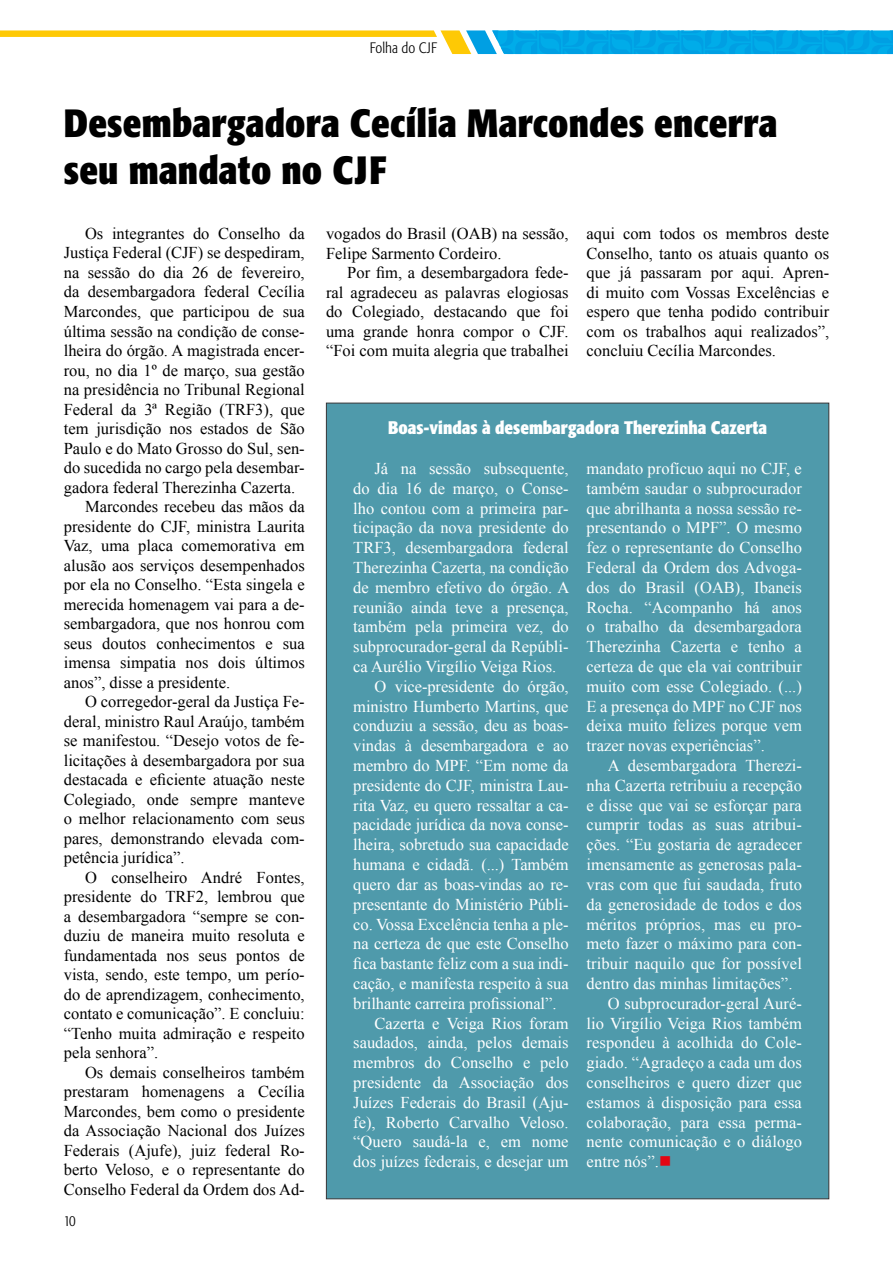
<style>
.page{position:relative;width:893px;height:1263px;background:#fff}
.page>*{position:absolute;margin:0;border:0;box-sizing:border-box;transform-origin:0 0}
.t1{font:700 condensed 39px/46.8px "Formata";letter-spacing:.005em;color:#000}
.t2{font:700 condensed 18px "Formata";color:#fff}
.t3{font:16.5px/19.8px "Times New Roman";color:#fff;text-align:justify}
.t4{font:16.5px/19.5px "Times New Roman";color:#000;text-align:justify}
.t5{font:300 condensed 15px "Formata";color:#000}
.s1{color:#e30613}
</style>
<div class="page">
<div style="left:326px;top:403px;width:503px;height:796px;background:#4f9aab;border:1px solid #353537"></div>
<svg style="left:0;top:30px;width:893px;height:24px"></svg>
<p class="t5" style="left:370px;top:39px;width:69px">Folha do CJF</p>
<h1 class="t1" style="left:64px;top:100px;width:715px">Desembargadora Cecília Marcondes encerra seu mandato no CJF</h1>
<p class="t4" style="left:85px;top:223px;width:221px">Os integrantes do Conselho da</p>
<p class="t4" style="left:64px;top:243px;width:242px">Justiça Federal (CJF) se despediram,</p>
<p class="t4" style="left:64px;top:262px;width:242px">na sessão do dia 26 de fevereiro,</p>
<p class="t4" style="left:64px;top:282px;width:242px">da desembargadora federal Cecília</p>
<p class="t4" style="left:64px;top:301px;width:242px">Marcondes, que participou de sua</p>
<p class="t4" style="left:64px;top:321px;width:242px">última sessão na condição de conse-</p>
<p class="t4" style="left:64px;top:340px;width:242px">lheira do órgão. A magistrada encer-</p>
<p class="t4" style="left:64px;top:360px;width:242px">rou, no dia 1º de março, sua gestão</p>
<p class="t4" style="left:64px;top:379px;width:242px">na presidência no Tribunal Regional</p>
<p class="t4" style="left:64px;top:399px;width:242px">Federal da 3ª Região (TRF3), que</p>
<p class="t4" style="left:64px;top:418px;width:242px">tem jurisdição nos estados de São</p>
<p class="t4" style="left:64px;top:438px;width:242px">Paulo e do Mato Grosso do Sul, sen-</p>
<p class="t4" style="left:64px;top:457px;width:242px">do sucedida no cargo pela desembar-</p>
<p class="t4" style="left:64px;top:477px;width:233px">gadora federal Therezinha Cazerta.</p>
<p class="t4" style="left:85px;top:496px;width:221px">Marcondes recebeu das mãos da</p>
<p class="t4" style="left:64px;top:516px;width:242px">presidente do CJF, ministra Laurita</p>
<p class="t4" style="left:64px;top:535px;width:242px">Vaz, uma placa comemorativa em</p>
<p class="t4" style="left:64px;top:555px;width:242px">alusão aos serviços desempenhados</p>
<p class="t4" style="left:64px;top:574px;width:242px">por ela no Conselho. “Esta singela e</p>
<p class="t4" style="left:64px;top:594px;width:242px">merecida homenagem vai para a de-</p>
<p class="t4" style="left:64px;top:613px;width:242px">sembargadora, que nos honrou com</p>
<p class="t4" style="left:64px;top:633px;width:242px">seus doutos conhecimentos e sua</p>
<p class="t4" style="left:64px;top:652px;width:242px">imensa simpatia nos dois últimos</p>
<p class="t4" style="left:64px;top:672px;width:168px">anos”, disse a presidente.</p>
<p class="t4" style="left:85px;top:691px;width:221px">O corregedor-geral da Justiça Fe-</p>
<p class="t4" style="left:64px;top:711px;width:242px">deral, ministro Raul Araújo, também</p>
<p class="t4" style="left:64px;top:730px;width:242px">se manifestou. “Desejo votos de fe-</p>
<p class="t4" style="left:64px;top:750px;width:242px">licitações à desembargadora por sua</p>
<p class="t4" style="left:64px;top:770px;width:242px">destacada e eficiente atuação neste</p>
<p class="t4" style="left:64px;top:789px;width:242px">Colegiado, onde sempre manteve</p>
<p class="t4" style="left:64px;top:809px;width:242px">o melhor relacionamento com seus</p>
<p class="t4" style="left:64px;top:828px;width:242px">pares, demonstrando elevada com-</p>
<p class="t4" style="left:64px;top:848px;width:122px">petência jurídica”.</p>
<p class="t4" style="left:85px;top:867px;width:221px">O conselheiro André Fontes,</p>
<p class="t4" style="left:64px;top:887px;width:242px">presidente do TRF2, lembrou que</p>
<p class="t4" style="left:64px;top:906px;width:242px">a desembargadora “sempre se con-</p>
<p class="t4" style="left:64px;top:926px;width:242px">duziu de maneira muito resoluta e</p>
<p class="t4" style="left:64px;top:945px;width:242px">fundamentada nos seus pontos de</p>
<p class="t4" style="left:64px;top:965px;width:242px">vista, sendo, este tempo, um perío-</p>
<p class="t4" style="left:64px;top:984px;width:242px">do de aprendizagem, conhecimento,</p>
<p class="t4" style="left:64px;top:1004px;width:242px">contato e comunicação”. E concluiu:</p>
<p class="t4" style="left:64px;top:1023px;width:242px">“Tenho muita admiração e respeito</p>
<p class="t4" style="left:64px;top:1043px;width:96px">pela senhora”.</p>
<p class="t4" style="left:85px;top:1062px;width:221px">Os demais conselheiros também</p>
<p class="t4" style="left:64px;top:1082px;width:242px">prestaram homenagens a Cecília</p>
<p class="t4" style="left:64px;top:1101px;width:242px">Marcondes, bem como o presidente</p>
<p class="t4" style="left:64px;top:1121px;width:242px">da Associação Nacional dos Juízes</p>
<p class="t4" style="left:64px;top:1140px;width:242px">Federais (Ajufe), juiz federal Ro-</p>
<p class="t4" style="left:64px;top:1160px;width:242px">berto Veloso, e o representante do</p>
<p class="t4" style="left:64px;top:1179px;width:242px">Conselho Federal da Ordem dos Ad-</p>
<p class="t5" style="left:64px;top:1212px;width:13px">10</p>
<p class="t4" style="left:326px;top:224px;width:244px">vogados do Brasil (OAB) na sessão,<br>Felipe Sarmento Cordeiro.</p>
<p class="t4" style="left:326px;top:263px;width:244px;text-indent:21px">Por fim, a desembargadora fede&shy;ral agradeceu as palavras elogiosas do Colegiado, destacando que foi uma grande honra compor o CJF. “Foi com muita alegria que trabalhei</p>
<p class="t4" style="left:587px;top:224px;width:244px">aqui com todos os membros deste Conselho, tanto os atuais quanto os que já passaram por aqui. Apren&shy;di muito com Vossas Excelências e espero que tenha podido contribuir com os trabalhos aqui realizados”, concluiu Cecília Marcondes.</p>
<p class="t2" style="left:388px;top:417px;width:381px">Boas-vindas à desembargadora Therezinha Cazerta</p>
<p class="t3" style="left:375px;top:458px;width:196px">Já na sessão subsequente,</p>
<p class="t3" style="left:353px;top:478px;width:217px">do dia 16 de março, o Conse-</p>
<p class="t3" style="left:353px;top:498px;width:217px">lho contou com a primeira par-</p>
<p class="t3" style="left:353px;top:518px;width:217px">ticipação da nova presidente do</p>
<p class="t3" style="left:353px;top:538px;width:217px">TRF3, desembargadora federal</p>
<p class="t3" style="left:353px;top:557px;width:217px">Therezinha Cazerta, na condição</p>
<p class="t3" style="left:353px;top:577px;width:218px">de membro efetivo do órgão. A</p>
<p class="t3" style="left:353px;top:597px;width:217px">reunião ainda teve a presença,</p>
<p class="t3" style="left:353px;top:617px;width:217px">também pela primeira vez, do</p>
<p class="t3" style="left:353px;top:637px;width:217px">subprocurador-geral da Repúbli-</p>
<p class="t3" style="left:353px;top:656px;width:204px">ca Aurélio Virgílio Veiga Rios.</p>
<p class="t3" style="left:375px;top:676px;width:196px">O vice-presidente do órgão,</p>
<p class="t3" style="left:353px;top:696px;width:217px">ministro Humberto Martins, que</p>
<p class="t3" style="left:353px;top:716px;width:217px">conduziu a sessão, deu as boas-</p>
<p class="t3" style="left:353px;top:736px;width:217px">vindas à desembargadora e ao</p>
<p class="t3" style="left:353px;top:755px;width:217px">membro do MPF. “Em nome da</p>
<p class="t3" style="left:353px;top:775px;width:217px">presidente do CJF, ministra Lau-</p>
<p class="t3" style="left:353px;top:795px;width:217px">rita Vaz, eu quero ressaltar a ca-</p>
<p class="t3" style="left:353px;top:815px;width:217px">pacidade jurídica da nova conse-</p>
<p class="t3" style="left:353px;top:835px;width:217px">lheira, sobretudo sua capacidade</p>
<p class="t3" style="left:353px;top:854px;width:217px">humana e cidadã. (...) Também</p>
<p class="t3" style="left:353px;top:874px;width:217px">quero dar as boas-vindas ao re-</p>
<p class="t3" style="left:353px;top:894px;width:217px">presentante do Ministério Públi-</p>
<p class="t3" style="left:353px;top:914px;width:217px">co. Vossa Excelência tenha a ple-</p>
<p class="t3" style="left:353px;top:934px;width:217px">na certeza de que este Conselho</p>
<p class="t3" style="left:353px;top:953px;width:217px">fica bastante feliz com a sua indi-</p>
<p class="t3" style="left:353px;top:973px;width:217px">cação, e manifesta respeito à sua</p>
<p class="t3" style="left:353px;top:993px;width:205px">brilhante carreira profissional”.</p>
<p class="t3" style="left:375px;top:1013px;width:196px">Cazerta e Veiga Rios foram</p>
<p class="t3" style="left:353px;top:1033px;width:217px">saudados, ainda, pelos demais</p>
<p class="t3" style="left:353px;top:1052px;width:217px">membros do Conselho e pelo</p>
<p class="t3" style="left:353px;top:1072px;width:217px">presidente da Associação dos</p>
<p class="t3" style="left:353px;top:1092px;width:217px">Juízes Federais do Brasil (Aju-</p>
<p class="t3" style="left:353px;top:1112px;width:217px">fe), Roberto Carvalho Veloso.</p>
<p class="t3" style="left:353px;top:1132px;width:217px">“Quero saudá-la e, em nome</p>
<p class="t3" style="left:353px;top:1151px;width:217px">dos juízes federais, e desejar um</p>
<p class="t3" style="left:587px;top:458px;width:217px">mandato profícuo aqui no CJF, e também saudar o subprocurador que abrilhanta a nossa sessão re&shy;presentando o MPF”. O mesmo fez o representante do Conselho Federal da Ordem dos Advoga&shy;dos do Brasil (OAB), Ibaneis Rocha. “Acompanho há anos o trabalho da desembargadora Therezinha Cazerta e tenho a certeza de que ela vai contribuir muito com esse Colegiado. (...)<br>E a presença do MPF no CJF nos deixa muito felizes porque vem trazer novas experiências”.</p>
<p class="t3" style="left:608px;top:755px;width:196px">A desembargadora Therezi-</p>
<p class="t3" style="left:587px;top:775px;width:217px">nha Cazerta retribuiu a recepção</p>
<p class="t3" style="left:587px;top:795px;width:217px">e disse que vai se esforçar para</p>
<p class="t3" style="left:587px;top:815px;width:217px">cumprir todas as suas atribui-</p>
<p class="t3" style="left:587px;top:835px;width:217px">ções. “Eu gostaria de agradecer</p>
<p class="t3" style="left:587px;top:854px;width:217px">imensamente as generosas pala-</p>
<p class="t3" style="left:587px;top:874px;width:217px">vras com que fui saudada, fruto</p>
<p class="t3" style="left:587px;top:894px;width:217px">da generosidade de todos e dos</p>
<p class="t3" style="left:587px;top:914px;width:217px">méritos próprios, mas eu pro-</p>
<p class="t3" style="left:587px;top:934px;width:217px">meto fazer o máximo para con-</p>
<p class="t3" style="left:587px;top:953px;width:217px">tribuir naquilo que for possível</p>
<p class="t3" style="left:587px;top:973px;width:207px">dentro das minhas limitações”.</p>
<p class="t3" style="left:608px;top:993px;width:196px">O subprocurador-geral Auré-</p>
<p class="t3" style="left:587px;top:1013px;width:217px">lio Virgílio Veiga Rios também</p>
<p class="t3" style="left:587px;top:1033px;width:217px">respondeu à acolhida do Cole-</p>
<p class="t3" style="left:587px;top:1052px;width:217px">giado. “Agradeço a cada um dos</p>
<p class="t3" style="left:587px;top:1072px;width:217px">conselheiros e quero dizer que</p>
<p class="t3" style="left:587px;top:1092px;width:217px">estamos à disposição para essa</p>
<p class="t3" style="left:587px;top:1112px;width:217px">colaboração, para essa perma-</p>
<p class="t3" style="left:587px;top:1132px;width:217px">nente comunicação e o diálogo</p>
<p class="t3" style="left:587px;top:1152px;width:86px">entre nós”.<span class="s1">■</span></p>
</div>
